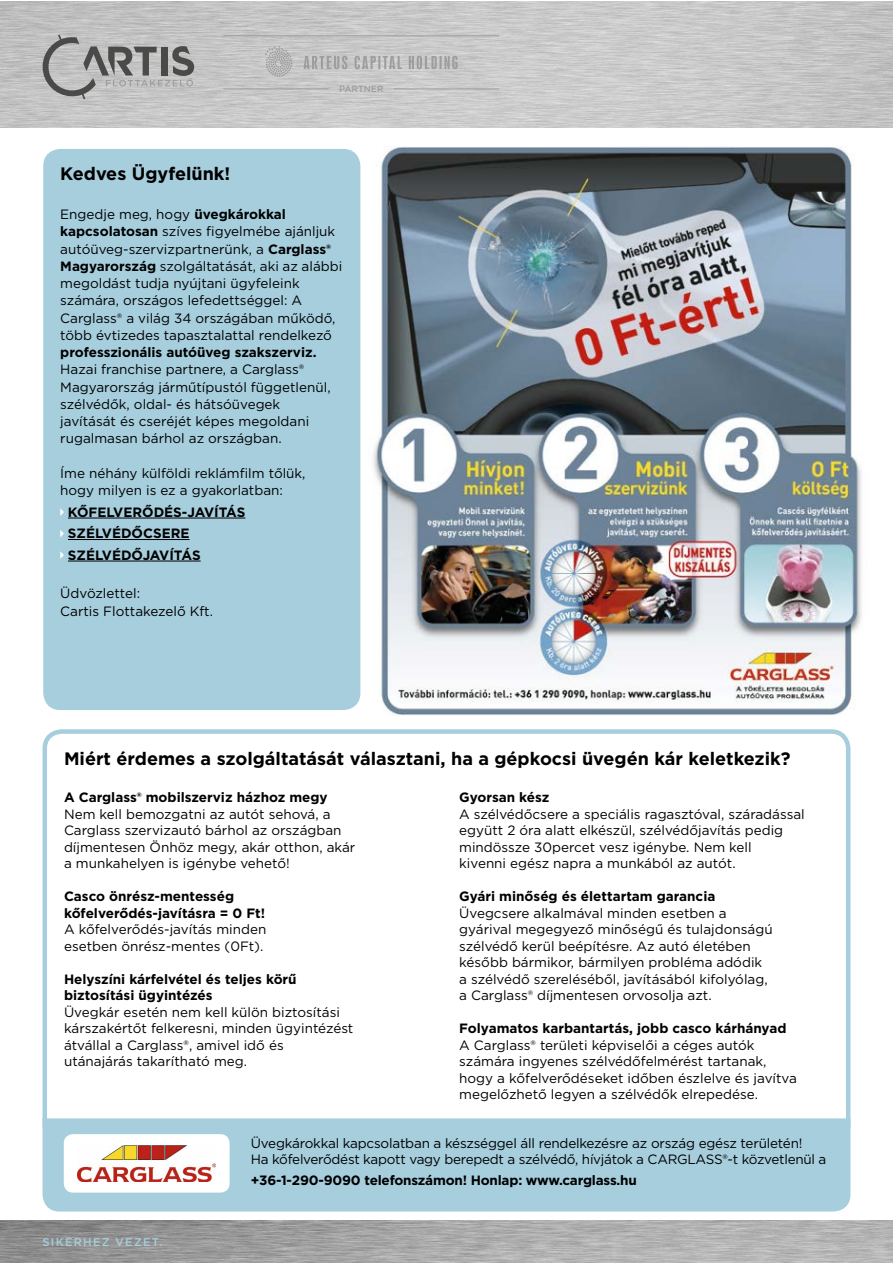
<style>
.page{position:relative;width:893px;height:1263px;background:#fff}
.page>*{position:absolute;margin:0;border:0;box-sizing:border-box;transform-origin:0 0}
.t1{font:700 18px "Gotham";color:#000}
.t2{font:13.5px/16.5px "Gotham";color:#000}
.t3{font:700 13.5px/16.5px "Gotham";color:#000}
.t4{font:13.5px/16.5px "Gotham";letter-spacing:-.02em;color:#000}
.t5{font:500 11.25px "Gotham";letter-spacing:.11em;color:#a6cedd}
.t6{font:500 9px "Gotham";color:#9d9d9c}
.s1{font-weight:700}
</style>
<div class="page">
<div style="left:43px;top:729px;width:807px;height:415px;border:4px solid #a6cedd;border-radius:17px"></div>
<div style="left:43px;top:1118px;width:807px;height:93px;background:#a6cedd"></div>
<div style="left:43px;top:149px;width:317px;height:561px;background:#a6cedd;border-radius:17px"></div>
<hr style="left:68px;top:518px;width:177px;height:1px;background:#000">
<hr style="left:68px;top:539px;width:122px;height:1px;background:#000">
<hr style="left:68px;top:561px;width:133px;height:1px;background:#000">
<svg style="left:60px;top:508px;width:4px;height:8px"></svg>
<svg style="left:60px;top:530px;width:4px;height:7px"></svg>
<svg style="left:60px;top:551px;width:4px;height:8px"></svg>
<svg style="left:39px;top:35px;width:155px;height:65px;background:#a7a7a7"></svg>
<svg style="left:265px;top:46px;width:193px;height:31px;background:#c0c0c0"></svg>
<hr style="left:223px;top:35px;width:276px;height:1px;background:#9d9d9c">
<hr style="left:223px;top:89px;width:105px;height:1px;background:#9d9d9c">
<hr style="left:394px;top:89px;width:105px;height:1px;background:#9d9d9c">
<img style="left:373px;top:147px;width:489px;height:568px">
<div style="left:64px;top:1134px;width:166px;height:58px;background:#fff;border-radius:9px"></div>
<img style="left:78px;top:1145px;width:137px;height:36px">
<p class="t6" style="left:339px;top:83px;width:46px">PARTNER</p>
<h1 class="t1" style="left:60px;top:162px;width:172px">Kedves Ügyfelünk!</h1>
<p class="t2" style="left:60px;top:205px;width:284px;line-height:17.2px">Engedje meg, hogy <span class="s1">üvegkárokkal kapcsolatosan</span> szíves figyelmébe ajánljuk autóüveg-szervizpartnerünk, a <span class="s1">Carglass® Magyarország</span> szolgáltatását, aki az alábbi megoldást tudja nyújtani ügyfeleink számára, országos lefedettséggel: A Carglass® a világ 34 országában működő, több évtizedes tapasztalattal rendelkező</p>
<p class="t3" style="left:60px;top:344px;width:258px">professzionális autóüveg szakszerviz.</p>
<p class="t2" style="left:60px;top:361px;width:272px;line-height:17.2px">Hazai franchise partnere, a Carglass® Magyarország járműtípustól függetlenül, szélvédők, oldal- és hátsóüvegek javítását és cseréjét képes megoldani rugalmasan bárhol az országban.</p>
<p class="t2" style="left:60px;top:464px;width:247px;line-height:17.2px">Íme néhány külföldi reklámfilm tőlük, hogy milyen is ez a gyakorlatban:</p>
<p class="t3" style="left:68px;top:501px;width:179px;line-height:21.5px">KŐFELVERŐDÉS-JAVÍTÁS<br>SZÉLVÉDŐCSERE<br>SZÉLVÉDŐJAVÍTÁS</p>
<p class="t2" style="left:60px;top:585px;width:154px;line-height:17.2px">Üdvözlettel:<br>Cartis Flottakezelő Kft.</p>
<h1 class="t1" style="left:64px;top:747px;width:728px">Miért érdemes a szolgáltatását választani, ha a gépkocsi üvegén kár keletkezik?</h1>
<p class="t3" style="left:64px;top:789px;width:265px">A Carglass® mobilszerviz házhoz megy</p>
<p class="t2" style="left:64px;top:806px;width:293px">Nem kell bemozgatni az autót sehová, a Carglass szervizautó bárhol az országban díjmentesen Önhöz megy, akár otthon, akár a munkahelyen is igénybe vehető!</p>
<p class="t3" style="left:64px;top:888px;width:203px">Casco önrész-mentesség kőfelverődés-javításra = 0 Ft!</p>
<p class="t2" style="left:64px;top:921px;width:204px">A kőfelverődés-javítás minden esetben önrész-mentes (0Ft).</p>
<p class="t3" style="left:64px;top:971px;width:234px">Helyszíni kárfelvétel és teljes körű biztosítási ügyintézés</p>
<p class="t2" style="left:64px;top:1004px;width:291px">Üvegkár esetén nem kell külön biztosítási kárszakértőt felkeresni, minden ügyintézést átvállal a Carglass®, amivel idő és utánajárás takarítható meg.</p>
<p class="t3" style="left:459px;top:789px;width:92px">Gyorsan kész</p>
<p class="t2" style="left:459px;top:806px;width:347px">A szélvédőcsere a speciális ragasztóval, száradással együtt 2 óra alatt elkészül, szélvédőjavítás pedig mindössze 30percet vesz igénybe. Nem kell<br>kivenni egész napra a munkából az autót.</p>
<p class="t3" style="left:459px;top:888px;width:258px">Gyári minőség és élettartam garancia</p>
<p class="t2" style="left:459px;top:904px;width:315px">Üvegcsere alkalmával minden esetben a gyárival megegyező minőségű és tulajdonságú szélvédő kerül beépítésre. Az autó életében később bármikor, bármilyen probléma adódik a szélvédő szereléséből, javításából kifolyólag, a Carglass® díjmentesen orvosolja azt.</p>
<p class="t3" style="left:459px;top:1020px;width:329px">Folyamatos karbantartás, jobb casco kárhányad</p>
<p class="t2" style="left:459px;top:1036px;width:339px">A Carglass® területi képviselői a céges autók számára ingyenes szélvédőfelmérést tartanak, hogy a kőfelverődéseket időben észlelve és javítva megelőzhető legyen a szélvédők elrepedése.</p>
<p class="t4" style="left:251px;top:1134px;width:577px">Üvegkárokkal kapcsolatban a készséggel áll rendelkezésre az ország egész területén!<br>Ha kőfelverődést kapott vagy berepedt a szélvédő, hívjátok a CARGLASS®-t közvetlenül a</p>
<p class="t3" style="left:251px;top:1172px;width:387px">+36-1-290-9090 telefonszámon! Honlap: www.carglass.hu</p>
<p class="t5" style="left:43px;top:1235px;width:121px">SIKERHEZ VEZET.</p>
</div>
